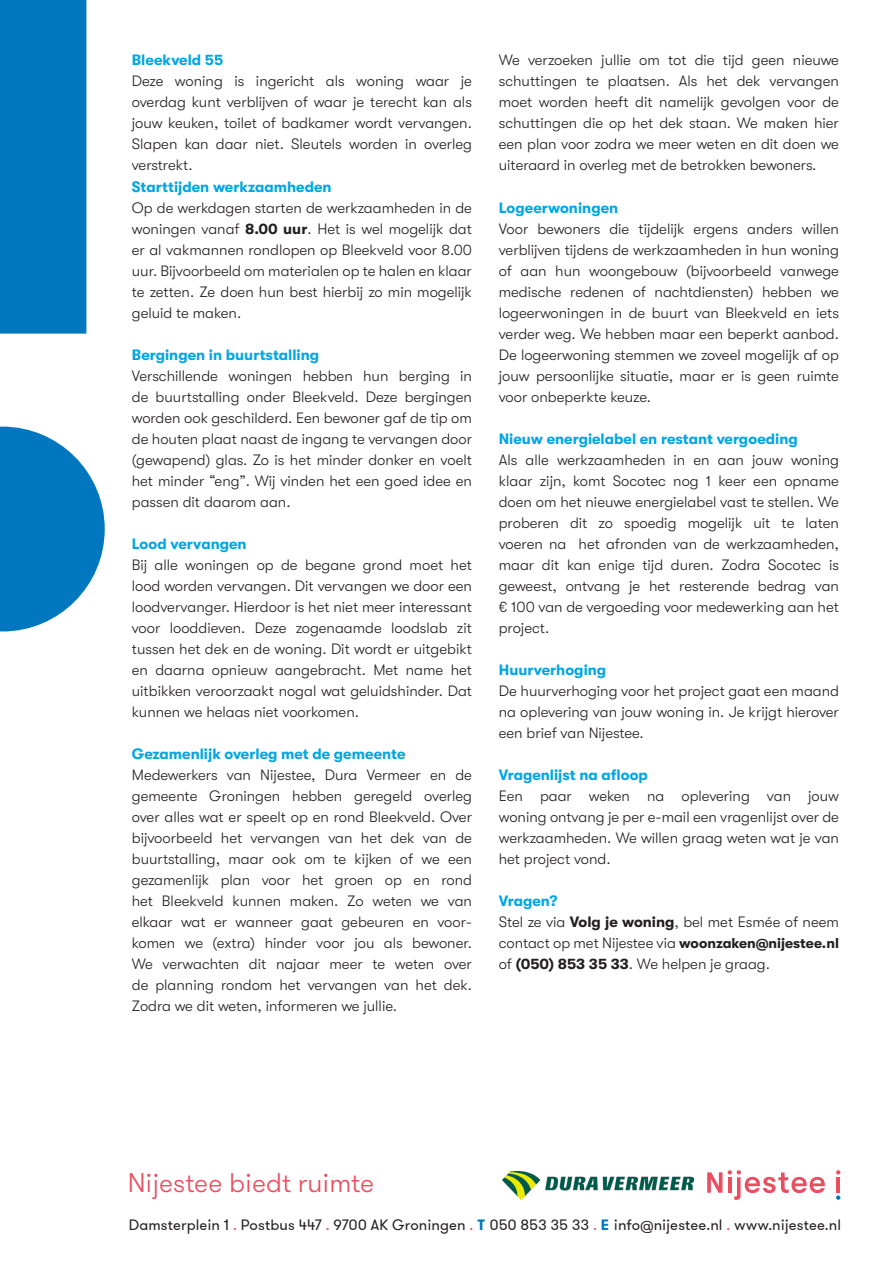
<style>
.page{position:relative;width:893px;height:1263px;background:#fff}
.page>*{position:absolute;margin:0;border:0;box-sizing:border-box;transform-origin:0 0}
.t1{font:300 27px "GT Walsheim Trial";color:#e94e61}
.t2{font:300 15px/21px "GT Walsheim";color:#231f20;text-align:justify}
.t3{font:700 15px "GT Walsheim";color:#00a6e4}
.t4{font:15px "GT Walsheim";letter-spacing:.01em;color:#231f20}
.s1{font-weight:700}
.s2{font-weight:700;font-size:14.25px}
.s3{color:#e94e61}
.s4{font-weight:700;color:#0077bf}
</style>
<div class="page">
<svg style="left:0;top:0;width:105px;height:631px;fill:#0077bf"></svg>
<svg style="left:707px;top:1172px;width:15px;height:21px"></svg>
<svg style="left:728px;top:1170px;width:97px;height:30px"></svg>
<hr style="left:836px;top:1177px;width:4px;height:16px;background:#e94e61">
<svg style="left:836px;top:1170px;width:4px;height:4px"></svg>
<svg style="left:836px;top:1195px;width:4px;height:5px"></svg>
<img style="left:503px;top:1171px;width:190px;height:28px">
<p class="t3" style="left:132px;top:52px;width:93px">Bleekveld 55</p>
<p class="t2" style="left:132px;top:71px;width:342px">Deze woning is ingericht als woning waar je overdag kunt verblijven of waar je terecht kan als jouw keuken, toilet of badkamer wordt vervangen.<br>Slapen kan daar niet. Sleutels worden in overleg verstrekt.</p>
<p class="t3" style="left:132px;top:178px;width:201px">Starttijden werkzaamheden</p>
<p class="t2" style="left:132px;top:197px;width:342px">Op de werkdagen starten de werkzaamheden in de woningen vanaf <span class="s1">8.00 uur</span>. Het is wel mogelijk dat er al vakmannen rondlopen op Bleekveld voor 8.00 uur. Bijvoorbeeld om materialen op te halen en klaar te zetten. Ze doen hun best hierbij zo min mogelijk geluid te maken.</p>
<p class="t3" style="left:132px;top:346px;width:189px">Bergingen in buurtstalling</p>
<p class="t2" style="left:132px;top:365px;width:342px">Verschillende woningen hebben hun berging in de buurtstalling onder Bleekveld. Deze bergingen worden ook geschilderd. Een bewoner gaf de tip om de houten plaat naast de ingang te vervangen door (gewapend) glas. Zo is het minder donker en voelt het minder “eng”. Wij vinden het een goed idee en passen dit daarom aan.</p>
<p class="t3" style="left:132px;top:535px;width:116px">Lood vervangen</p>
<p class="t2" style="left:132px;top:554px;width:342px">Bij alle woningen op de begane grond moet het lood worden vervangen. Dit vervangen we door een loodvervanger. Hierdoor is het niet meer interessant voor looddieven. Deze zogenaamde loodslab zit tussen het dek en de woning. Dit wordt er uitgebikt en daarna opnieuw aangebracht. Met name het uitbikken veroorzaakt nogal wat geluidshinder. Dat kunnen we helaas niet voorkomen.</p>
<p class="t3" style="left:132px;top:745px;width:275px">Gezamenlijk overleg met de gemeente</p>
<p class="t2" style="left:132px;top:764px;width:342px">Medewerkers van Nijestee, Dura Vermeer en de gemeente Groningen hebben geregeld overleg over alles wat er speelt op en rond Bleekveld. Over bijvoorbeeld het vervangen van het dek van de buurtstalling, maar ook om te kijken of we een gezamenlijk plan voor het groen op en rond het Bleekveld kunnen maken. Zo weten we van elkaar wat er wanneer gaat gebeuren en voor&shy;komen we (extra) hinder voor jou als bewoner.<br>We verwachten dit najaar meer te weten over de planning rondom het vervangen van het dek.<br>Zodra we dit weten, informeren we jullie.</p>
<p class="t2" style="left:499px;top:50px;width:342px">We verzoeken jullie om tot die tijd geen nieuwe schuttingen te plaatsen. Als het dek vervangen moet worden heeft dit namelijk gevolgen voor de schuttingen die op het dek staan. We maken hier een plan voor zodra we meer weten en dit doen we uiteraard in overleg met de betrokken bewoners.</p>
<p class="t3" style="left:499px;top:199px;width:121px">Logeerwoningen</p>
<p class="t2" style="left:499px;top:218px;width:342px">Voor bewoners die tijdelijk ergens anders willen verblijven tijdens de werkzaamheden in hun woning of aan hun woongebouw (bijvoorbeeld vanwege medische redenen of nachtdiensten) hebben we logeerwoningen in de buurt van Bleekveld en iets verder weg. We hebben maar een beperkt aanbod.<br>De logeerwoning stemmen we zoveel mogelijk af op jouw persoonlijke situatie, maar er is geen ruimte voor onbeperkte keuze.</p>
<p class="t3" style="left:499px;top:430px;width:301px">Nieuw energielabel en restant vergoeding</p>
<p class="t2" style="left:499px;top:449px;width:342px">Als alle werkzaamheden in en aan jouw woning klaar zijn, komt Socotec nog 1 keer een opname doen om het nieuwe energielabel vast te stellen. We proberen dit zo spoedig mogelijk uit te laten voeren na het afronden van de werkzaamheden, maar dit kan enige tijd duren. Zodra Socotec is geweest, ontvang je het resterende bedrag van € 100 van de vergoeding voor medewerking aan het project.</p>
<p class="t3" style="left:499px;top:661px;width:109px">Huurverhoging</p>
<p class="t2" style="left:499px;top:680px;width:342px">De huurverhoging voor het project gaat een maand na oplevering van jouw woning in. Je krijgt hierover een brief van Nijestee.</p>
<p class="t3" style="left:499px;top:766px;width:151px">Vragenlijst na afloop</p>
<p class="t2" style="left:499px;top:785px;width:342px">Een paar weken na oplevering van jouw woning ontvang je per e-mail een vragenlijst over de werkzaamheden. We willen graag weten wat je van het project vond.</p>
<p class="t3" style="left:499px;top:892px;width:60px">Vragen?</p>
<p class="t2" style="left:499px;top:911px;width:342px">Stel ze via <span class="s1">Volg je woning</span>, bel met Esmée of neem contact op met Nijestee via <span class="s2">woonzaken@nijestee.nl </span>of <span class="s1">(050) 853 35 33</span>. We helpen je graag.</p>
<p class="t1" style="left:128px;top:1172px;width:248px">Nijestee biedt ruimte</p>
<p class="t4" style="left:129px;top:1215px;width:714px">Damsterplein 1 <span class="s3">.</span> Postbus 447 <span class="s3">.</span> 9700 AK Groningen <span class="s3">.</span> <span class="s4">T</span> 050 853 35 33 <span class="s3">.</span> <span class="s4">E</span> info@nijestee.nl <span class="s3">.</span> www.nijestee.nl</p>
</div>
